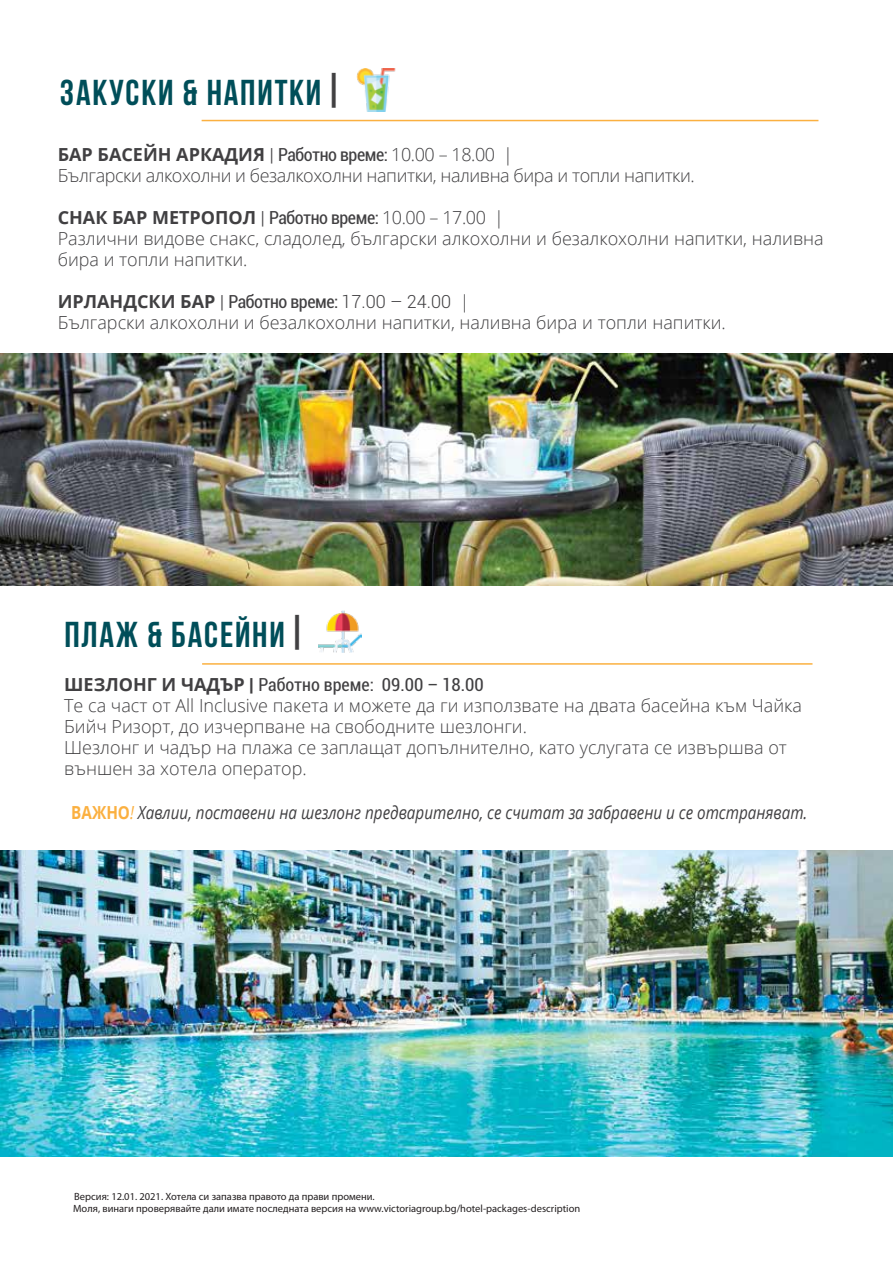
<style>
.page{position:relative;width:893px;height:1263px;background:#fff}
.page>*{position:absolute;margin:0;border:0;box-sizing:border-box;transform-origin:0 0}
.t1{font:700 36px "Bebas Neue";letter-spacing:.05em;color:#004e59}
.t2{font:300 18px/21px "Open Sans";color:#414042}
.t3{font:300 18px/21px "Open Sans";letter-spacing:-.025em;color:#414042}
.t4{font:italic 18px "Open Sans";color:#414042;scale:.84 1}
.t5{font:condensed 18px "Roboto";letter-spacing:-.005em;color:#414042}
.t6{font:condensed 18px "Roboto";letter-spacing:-.025em;color:#414042}
.t7{font:10.5px/12.6px "Myriad Pro";color:#231f20}
.s1{font-size:42px;color:#414042}
.s2{font-weight:700}
.s3{font-family:"Roboto"}
.s4{font-family:"Roboto";font-weight:400;font-stretch:condensed}
.s5{font-family:"Open Sans";font-weight:700;font-stretch:normal}
.s6{font-weight:300;font-stretch:normal}
.s7{font-family:"Open Sans";font-weight:300;font-stretch:normal}
.s8{font-weight:900;font-stretch:normal}
.s9{font-weight:700;font-style:normal;color:#fbb040}
.s10{color:#fbb040}
</style>
<div class="page">
<hr style="left:202px;top:663px;width:610px;height:2px;background:#fbb040">
<hr style="left:202px;top:120px;width:616px;height:1px;background:#fbb040">
<img style="left:356px;top:69px;width:40px;height:42px">
<img style="left:319px;top:610px;width:42px;height:43px">
<img style="left:0;top:354px;width:893px;height:231px">
<img style="left:0;top:851px;width:893px;height:305px">
<h1 class="t1" style="left:60px;top:73px;width:286px">закуски &amp; напитки<span class="s1">|</span></h1>
<p class="t3" style="left:58px;top:144px;width:639px"><span class="s2">БАР БАСЕЙН АРКАДИЯ</span> <span class="s3">|</span> <span class="s4">Работно време:</span> 10.00 – 18.00 |<br>Български алкохолни и безалкохолни напитки, наливна бира и топли напитки.</p>
<p class="t2" style="left:58px;top:207px;width:767px"><span class="s2">СНAК БАР МЕТРОПОЛ</span> <span class="s3">|</span> <span class="s4">Работно време:</span> 10.00 – 17.00 |<br>Различни видове снакс, сладолед, български алкохолни и безалкохолни напитки, наливна бира и топли напитки.</p>
<p class="t6" style="left:58px;top:289px;width:413px"><span class="s5">ИРЛАНДСКИ БАР</span> <span class="s6">|</span> Работно време: <span class="s6">17.00 – 24.00</span> <span class="s7">|</span></p>
<p class="t2" style="left:58px;top:312px;width:670px">Български алкохолни и безалкохолни напитки, наливна бира и топли напитки.</p>
<h1 class="t1" style="left:64px;top:614px;width:245px">ПЛАЖ &amp; БАСЕЙНИ<span class="s1">|</span></h1>
<p class="t5" style="left:64px;top:672px;width:421px"><span class="s5">ШЕЗЛОНГ И ЧАДЪР</span> <span class="s8">|</span> Работно време: 09.00 – 18.00</p>
<p class="t2" style="left:64px;top:694px;width:739px">Те са част от All Inclusive пакета и можете да ги използвате на двата басейна към Чайка Бийч Ризорт, до изчерпване на свободните шезлонги.<br>Шезлонг и чадър на плажа се заплащат допълнително, като услугата се извършва от външен за хотела оператор.</p>
<p class="t4" style="left:71px;top:800px;width:878px"><span class="s9">ВАЖНО</span><span class="s10">!</span> Хавлии, поставени на шезлонг предварително, се считат за забравени и се отстраняват.</p>
<p class="t7" style="left:73px;top:1189px;width:509px">Версия: 12.01. 2021. Хотела си запазва правото да прави промени.<br>Моля, винаги проверявайте дали имате последната версия на www.victoriagroup.bg/hotel-packages-description</p>
</div>
